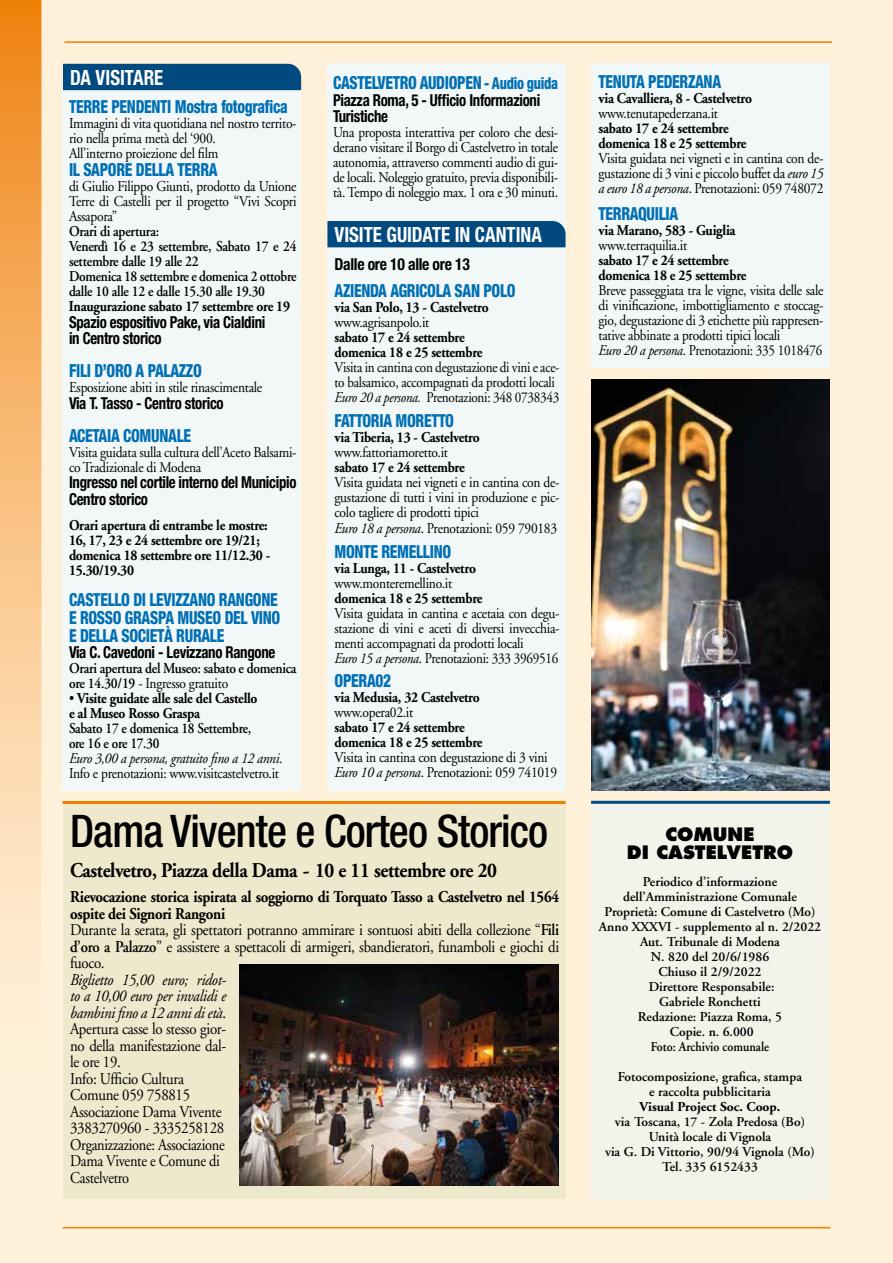
<style>
.page{position:relative;width:893px;height:1263px;background:#fff0da}
.page>*{position:absolute;margin:0;border:0;box-sizing:border-box;transform-origin:0 0}
.t1{font:500 condensed 45px "Helvetica Neue";letter-spacing:-.02em;color:#000;scale:.96 1}
.t2{font:700 21px "Adobe Garamond";letter-spacing:-.02em;color:#000;scale:.9 1}
.t3{font:700 condensed 21px "Helvetica Neue";color:#fff;scale:.9 1}
.t4{font:800 condensed 18px/18px "Helvetica Neue";letter-spacing:-.02em;color:#006fb5;scale:.85 1}
.t5{font:800 18px/18px "Futura";color:#000;text-align:center}
.t6{font:16.5px/16.5px "Adobe Garamond";letter-spacing:-.02em;color:#000;scale:.9 1}
.t7{font:700 condensed 16.5px/16.5px "Helvetica Neue";letter-spacing:-.02em;color:#000;scale:.9 1}
.t8{font:700 condensed 16.5px "Helvetica Neue";letter-spacing:-.02em;color:#000;scale:.95 1}
.t9{font:15px/15px "Adobe Garamond";letter-spacing:-.02em;color:#000;scale:.9 1}
.t10{font:700 15px/15px "Adobe Garamond";letter-spacing:-.02em;color:#000;scale:.9 1}
.t11{font:600 15px/15px "Adobe Garamond";letter-spacing:-.02em;color:#000;scale:.9 1}
.t12{font:15px/15px "Adobe Garamond";letter-spacing:-.02em;color:#000;text-align:justify;scale:.89 1}
.t13{font:600 15px/15px "Adobe Garamond";letter-spacing:-.02em;color:#000;scale:.88 1}
.t14{font:15px/15px "Adobe Garamond";letter-spacing:-.02em;color:#000;scale:.88 1}
.t15{font:600 13.5px/15px "Adobe Garamond";color:#000;text-align:center}
.t16{font:700 13.5px "Adobe Garamond";color:#000}
.s1{font-size:16.5px}
.s2{font-weight:400}
.s3{font-weight:400;font-style:italic}
.s4{font-style:italic}
.s5{font-weight:700}
.s6{font-weight:600}
</style>
<div class="page">
<div style="left:63px;top:804px;width:502px;height:395px;background:#eee9cc"></div>
<hr style="left:63px;top:1227px;width:767px;height:1px;background:#ee7f00">
<hr style="left:65px;top:41px;width:767px;height:2px;background:#ee7f00">
<hr style="left:63px;top:801px;width:503px;height:3px;background:#ee7f00">
<div style="left:591px;top:801px;width:238px;height:398px;background:#f4f3ea"></div>
<hr style="left:591px;top:801px;width:239px;height:3px;background:#004a80">
<div style="left:63px;top:77px;width:238px;height:714px;background:#f1f8f7"></div>
<div style="left:591px;top:64px;width:238px;height:304px;background:#f1f8f7"></div>
<div style="left:327px;top:64px;width:239px;height:727px;background:#f1f8f7"></div>
<div style="left:63px;top:64px;width:238px;height:26px;background:#004a80"></div>
<div style="left:327px;top:221px;width:239px;height:26px;background:#004a80"></div>
<svg style="left:0;top:0;width:41px;height:962px;background:#f8bb78"></svg>
<img style="left:239px;top:965px;width:319px;height:221px">
<img style="left:591px;top:379px;width:238px;height:412px">
<h2 class="t3" style="left:70px;top:65px;width:105px">DA VISITARE</h2>
<p class="t4" style="left:333px;top:74px;width:266px">CASTELVETRO AUDIOPEN <span class="s1">- Audio guida</span></p>
<p class="t7" style="left:333px;top:92px;width:232px">Piazza Roma, 5 - Ufficio Informazioni<br>Turistiche</p>
<p class="t12" style="left:333px;top:126px;width:254px">Una proposta interattiva per coloro che desi&shy;derano visitare il Borgo di Castelvetro in totale autonomia, attraverso commenti audio di gui&shy;de locali. Noleggio gratuito, previa disponibili&shy;tà. Tempo di noleggio max. 1 ora e 30 minuti.</p>
<p class="t4" style="left:69px;top:98px;width:259px">TERRE PENDENTI Mostra fotografica</p>
<p class="t9" style="left:69px;top:117px;width:254px">Immagini di vita quotidiana nel nostro territo&shy;rio nella prima metà del ‘900.<br>All’interno proiezione del film</p>
<p class="t4" style="left:69px;top:161px;width:176px">IL SAPORE DELLA TERRA</p>
<p class="t9" style="left:69px;top:180px;width:254px;text-align:justify">di Giulio Filippo Giunti, prodotto da Unione Terre di Castelli per il progetto “Vivi Scopri Assapora”</p>
<p class="t11" style="left:69px;top:224px;width:254px">Orari di apertura:<br>Venerdì 16 e 23 settembre, Sabato 17 e 24 settembre dalle 19 alle 22<br>Domenica 18 settembre e domenica 2 ottobre dalle 10 alle 12 e dalle 15.30 alle 19.30</p>
<p class="t10" style="left:69px;top:299px;width:247px">Inaugurazione sabato 17 settembre ore 19</p>
<p class="t7" style="left:69px;top:314px;width:220px">Spazio espositivo Pake, via Cialdini in Centro storico</p>
<p class="t4" style="left:69px;top:362px;width:158px">FILI D’ORO A PALAZZO</p>
<p class="t9" style="left:69px;top:381px;width:216px">Esposizione abiti in stile rinascimentale</p>
<p class="t7" style="left:69px;top:395px;width:173px">Via T. Tasso - Centro storico</p>
<p class="t4" style="left:69px;top:426px;width:145px">ACETAIA COMUNALE</p>
<p class="t9" style="left:69px;top:445px;width:254px">Visita guidata sulla cultura dell’Aceto Balsami&shy;co Tradizionale di Modena</p>
<p class="t7" style="left:69px;top:474px;width:254px">Ingresso nel cortile interno del Municipio<br>Centro storico</p>
<p class="t10" style="left:69px;top:518px;width:225px">Orari apertura di entrambe le mostre:<br>16, 17, 23 e 24 settembre ore 19/21; domenica 18 settembre ore 11/12.30 -<br>15.30/19.30</p>
<p class="t4" style="left:69px;top:590px;width:250px">CASTELLO DI LEVIZZANO RANGONE<br>E ROSSO GRASPA MUSEO DEL VINO<br>E DELLA SOCIETÀ RURALE</p>
<p class="t7" style="left:69px;top:644px;width:231px">Via C. Cavedoni - Levizzano Rangone</p>
<p class="t11" style="left:69px;top:661px;width:254px">Orari apertura del Museo: sabato e domenica ore 14.30/19 <span class="s2">- Ingresso gratuito</span></p>
<p class="t10" style="left:69px;top:691px;width:211px"><span class="s2">•</span> Visite guidate alle sale del Castello e al Museo Rosso Graspa</p>
<p class="t13" style="left:69px;top:721px;width:244px">Sabato 17 e domenica 18 Settembre,<br>ore 16 e ore 17.30<br><span class="s3">Euro 3,00 a persona, gratuito fino a 12 anni</span><span class="s2">.<br>Info e prenotazioni: www.visitcastelvetro.it</span></p>
<h2 class="t3" style="left:334px;top:221px;width:232px">VISITE GUIDATE IN CANTINA</h2>
<p class="t8" style="left:334px;top:254px;width:144px">Dalle ore 10 alle ore 13</p>
<p class="t4" style="left:334px;top:281px;width:215px">AZIENDA AGRICOLA SAN POLO</p>
<p class="t10" style="left:334px;top:300px;width:173px">via San Polo, 13 - Castelvetro</p>
<p class="t9" style="left:334px;top:315px;width:107px">www.agrisanpolo.it</p>
<p class="t10" style="left:334px;top:330px;width:166px">sabato 17 e 24 settembre domenica 18 e 25 settembre</p>
<p class="t14" style="left:334px;top:360px;width:257px">Visita in cantina con degustazione di vini e ace&shy;to balsamico, accompagnati da prodotti locali<br><span class="s4">Euro 20 a persona.</span> Prenotazioni: 348 0738343</p>
<p class="t4" style="left:334px;top:412px;width:142px">FATTORIA MORETTO</p>
<p class="t10" style="left:334px;top:430px;width:163px">via Tiberia, 13 - Castelvetro</p>
<p class="t9" style="left:334px;top:446px;width:128px">www.fattoriamoretto.it</p>
<p class="t10" style="left:334px;top:460px;width:146px">sabato 17 e 24 settembre</p>
<p class="t9" style="left:334px;top:476px;width:252px">Visita guidata nei vigneti e in cantina con de&shy;gustazione di tutti i vini in produzione e pic&shy;colo tagliere di prodotti tipici<br><span class="s4">Euro 18 a persona</span>. Prenotazioni: 059 790183</p>
<p class="t4" style="left:334px;top:542px;width:139px">MONTE REMELLINO</p>
<p class="t10" style="left:334px;top:561px;width:159px">via Lunga, 11 - Castelvetro</p>
<p class="t9" style="left:334px;top:576px;width:132px">www.monteremellino.it</p>
<p class="t10" style="left:334px;top:591px;width:166px">domenica 18 e 25 settembre</p>
<p class="t9" style="left:334px;top:606px;width:252px">Visita guidata in cantina e acetaia con degu&shy;stazione di vini e aceti di diversi invecchia&shy;menti accompagnati da prodotti locali<br><span class="s4">Euro 15 a persona</span>. Prenotazioni: 333 3969516</p>
<p class="t4" style="left:334px;top:671px;width:68px">OPERA02</p>
<p class="t10" style="left:334px;top:690px;width:163px">via Medusia, 32 Castelvetro</p>
<p class="t9" style="left:334px;top:705px;width:89px">www.opera02.it</p>
<p class="t10" style="left:334px;top:720px;width:166px">sabato 17 e 24 settembre domenica 18 e 25 settembre</p>
<p class="t9" style="left:334px;top:750px;width:249px">Visita in cantina con degustazione di 3 vini<br><span class="s4">Euro 10 a persona</span>. Prenotazioni: 059 741019</p>
<h1 class="t1" style="left:70px;top:804px;width:500px">Dama Vivente e Corteo Storico</h1>
<h2 class="t2" style="left:70px;top:859px;width:476px">Castelvetro, Piazza della Dama - 10 e 11 settembre ore 20</h2>
<p class="t6" style="left:70px;top:889px;width:545px"><span class="s5">Rievocazione storica ispirata al soggiorno di Torquato Tasso a Castelvetro nel 1564 ospite dei Signori Rangoni<br></span>Durante la serata, gli spettatori potranno ammirare i sontuosi abiti della collezione “<span class="s6">Fili d’oro a Palazzo</span>” e assistere a spettacoli di armigeri, sbandieratori, funamboli e giochi di fuoco.</p>
<p class="t6" style="left:70px;top:972px;width:175px"><span class="s4">Biglietto 15,00 euro; ridot&shy;to a 10,00 euro per invalidi e bambini fino a 12 anni di età</span>.<br>Apertura casse lo stesso gior&shy;no della manifestazione dal&shy;le ore 19.<br>Info: Ufficio Cultura<br>Comune 059 758815<br>Associazione Dama Vivente<br>3383270960 - 3335258128<br>Organizzazione: Associazione<br>Dama Vivente e Comune di<br>Castelvetro</p>
<p class="t4" style="left:598px;top:73px;width:146px">TENUTA PEDERZANA</p>
<p class="t10" style="left:598px;top:91px;width:172px">via Cavalliera, 8 - Castelvetro</p>
<p class="t9" style="left:598px;top:106px;width:134px">www.tenutapederzana.it</p>
<p class="t10" style="left:598px;top:121px;width:166px">sabato 17 e 24 settembre domenica 18 e 25 settembre</p>
<p class="t9" style="left:598px;top:151px;width:252px;text-align:justify">Visita guidata nei vigneti e in cantina con de&shy;gustazione di 3 vini e piccolo buffet da <span class="s4">euro 15 a euro 18 a persona</span>. Prenotazioni: 059 748072</p>
<p class="t4" style="left:598px;top:205px;width:95px">TERRAQUILIA</p>
<p class="t10" style="left:598px;top:223px;width:154px">via Marano, 583 - Guiglia</p>
<p class="t9" style="left:598px;top:238px;width:100px">www.terraquilia.it</p>
<p class="t10" style="left:598px;top:253px;width:166px">sabato 17 e 24 settembre domenica 18 e 25 settembre</p>
<p class="t9" style="left:598px;top:283px;width:252px">Breve passeggiata tra le vigne, visita delle sale di vinificazione, imbottigliamento e stoccag&shy;gio, degustazione di 3 etichette più rappresen&shy;tative abbinate a prodotti tipici locali<br><span class="s4">Euro 20 a persona</span>. Prenotazioni: 335 1018476</p>
<p class="t5" style="left:627px;top:825px;width:168px">COMUNE<br>DI CASTELVETRO</p>
<p class="t15" style="left:599px;top:874px;width:224px">Periodico d’informazione dell’Amministrazione Comunale<br>Proprietà: Comune di Castelvetro (Mo)<br>Anno XXXVI - supplemento al n. 2/2022<br>Aut. Tribunale di Modena<br>N. 820 del 20/6/1986<br>Chiuso il 2/9/2022<br>Direttore Responsabile:<br>Gabriele Ronchetti<br>Redazione: Piazza Roma, 5<br>Copie. n. 6.000<br>Foto: Archivio comunale</p>
<p class="t15" style="left:618px;top:1069px;width:186px">Fotocomposizione, grafica, stampa e raccolta pubblicitaria</p>
<p class="t16" style="left:639px;top:1099px;width:142px">Visual Project Soc. Coop.</p>
<p class="t15" style="left:605px;top:1114px;width:211px">via Toscana, 17 - Zola Predosa (Bo)<br>Unità locale di Vignola<br>via G. Di Vittorio, 90/94 Vignola (Mo)<br>Tel. 335 6152433</p>
</div>
